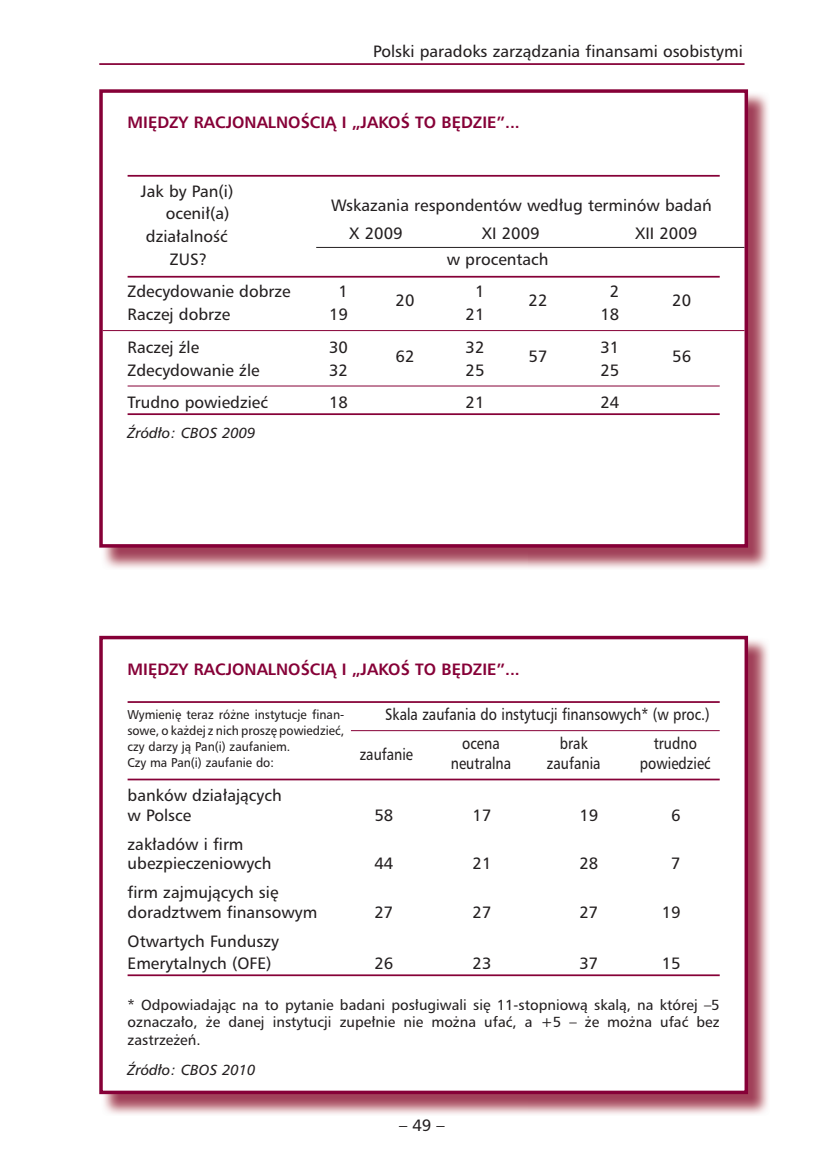
<style>
.page{position:relative;width:819px;height:1166px;background:#fff}
.page>*{position:absolute;margin:0;border:0;box-sizing:border-box;transform-origin:0 0}
.t1{font:15.75px/19.2px "Humnst 777 PL";color:#231f20}
.t2{font:15.75px "Humnst 777 PL";color:#231f20;scale:.85 1}
.t3{font:700 15.75px "Humnst 777 PL";color:#860037}
.t4{font:14px/17.5px "Humnst 777 PL";color:#231f20;text-align:justify}
.t5{font:italic 14px "Humnst 777 PL";color:#231f20}
.t6{font:12.25px/15.8px "Humnst 777 PL";color:#231f20;scale:.95 1}
</style>
<div class="page">
<hr style="left:99px;top:63px;width:645px;height:2px;background:#860037">
<img style="left:103px;top:91px;width:665px;height:477px">
<div style="left:101px;top:91px;width:645px;height:455px;background:#fff"></div>
<hr style="left:128px;top:175px;width:591px;height:2px;background:#860037">
<hr style="left:316px;top:247px;width:428px;height:1px;background:#231f20">
<hr style="left:128px;top:276px;width:591px;height:2px;background:#860037">
<hr style="left:103px;top:330px;width:641px;height:1px;background:#860037">
<hr style="left:128px;top:385px;width:591px;height:1px;background:#860037">
<hr style="left:128px;top:413px;width:591px;height:2px;background:#860037">
<div style="left:99px;top:89px;width:649px;height:459px;border:4px solid #860037"></div>
<img style="left:101px;top:638px;width:667px;height:476px">
<div style="left:101px;top:637px;width:645px;height:455px;background:#fff"></div>
<hr style="left:128px;top:701px;width:591px;height:2px;background:#860037">
<hr style="left:351px;top:730px;width:368px;height:1px;background:#860037">
<hr style="left:128px;top:778px;width:591px;height:2px;background:#860037">
<hr style="left:128px;top:974px;width:591px;height:2px;background:#860037">
<div style="left:99px;top:636px;width:649px;height:458px;border:4px solid #860037"></div>
<p class="t1" style="left:373px;top:43px;width:371px">Polski paradoks zarządzania finansami osobistymi</p>
<p class="t3" style="left:128px;top:116px;width:393px">MIĘDZY RACJONALNOŚCIĄ I „JAKOŚ TO BĘDZIE”...</p>
<p class="t1" style="left:141px;top:181px;width:94px;line-height:22.8px;text-align:right">Jak by Pan(i) ocenił(a)</p>
<p class="t1" style="left:331px;top:196px;width:382px">Wskazania respondentów według terminów badań</p>
<p class="t1" style="left:146px;top:228px;width:83px">działalność</p>
<p class="t1" style="left:349px;top:224px;width:55px">X 2009</p>
<p class="t1" style="left:482px;top:224px;width:59px">XI 2009</p>
<p class="t1" style="left:635px;top:224px;width:64px">XII 2009</p>
<p class="t1" style="left:170px;top:251px;width:39px">ZUS?</p>
<p class="t1" style="left:446px;top:251px;width:103px">w procentach</p>
<p class="t1" style="left:128px;top:283px;width:165px">Zdecydowanie dobrze</p>
<p class="t1" style="left:338px;top:283px;width:11px">1</p>
<p class="t1" style="left:610px;top:283px;width:11px">2</p>
<p class="t1" style="left:475px;top:283px;width:11px">1</p>
<p class="t1" style="left:395px;top:292px;width:20px">20</p>
<p class="t1" style="left:672px;top:292px;width:20px">20</p>
<p class="t1" style="left:528px;top:292px;width:20px">22</p>
<p class="t1" style="left:128px;top:306px;width:104px">Raczej dobrze</p>
<p class="t1" style="left:329px;top:306px;width:20px">19</p>
<p class="t1" style="left:465px;top:306px;width:20px">21</p>
<p class="t1" style="left:600px;top:306px;width:20px">18</p>
<p class="t1" style="left:128px;top:339px;width:73px">Raczej źle</p>
<p class="t1" style="left:329px;top:339px;width:20px">30</p>
<p class="t1" style="left:465px;top:339px;width:20px">32</p>
<p class="t1" style="left:600px;top:339px;width:20px">31</p>
<p class="t1" style="left:395px;top:347px;width:20px">62</p>
<p class="t1" style="left:672px;top:347px;width:20px">56</p>
<p class="t1" style="left:528px;top:347px;width:20px">57</p>
<p class="t1" style="left:128px;top:361px;width:133px">Zdecydowanie źle</p>
<p class="t1" style="left:329px;top:361px;width:20px">32</p>
<p class="t1" style="left:465px;top:361px;width:20px">25</p>
<p class="t1" style="left:600px;top:361px;width:20px">25</p>
<p class="t1" style="left:128px;top:394px;width:142px">Trudno powiedzieć</p>
<p class="t1" style="left:329px;top:394px;width:20px">18</p>
<p class="t1" style="left:465px;top:394px;width:20px">21</p>
<p class="t1" style="left:600px;top:394px;width:20px">24</p>
<p class="t5" style="left:128px;top:427px;width:130px">Źródło: CBOS 2009</p>
<p class="t3" style="left:128px;top:662px;width:393px">MIĘDZY RACJONALNOŚCIĄ I „JAKOŚ TO BĘDZIE”...</p>
<p class="t2" style="left:385px;top:708px;width:383px">Skala zaufania do instytucji finansowych* (w proc.)</p>
<p class="t2" style="left:359px;top:747px;width:64px">zaufanie</p>
<p class="t6" style="left:127px;top:708px;width:230px">Wymienię teraz różne instytucje finan&shy;sowe, o każdej z nich proszę powiedzieć, czy darzy ją Pan(i) zaufaniem.<br>Czy ma Pan(i) zaufanie do:</p>
<p class="t2" style="left:462px;top:737px;width:46px">ocena</p>
<p class="t2" style="left:560px;top:737px;width:34px">brak</p>
<p class="t2" style="left:653px;top:737px;width:52px">trudno</p>
<p class="t2" style="left:451px;top:756px;width:72px">neutralna</p>
<p class="t2" style="left:547px;top:756px;width:65px">zaufania</p>
<p class="t2" style="left:640px;top:756px;width:85px">powiedzieć</p>
<p class="t1" style="left:128px;top:787px;width:156px">banków działających w Polsce</p>
<p class="t1" style="left:128px;top:836px;width:145px">zakładów i firm ubezpieczeniowych</p>
<p class="t1" style="left:128px;top:884px;width:191px">firm zajmujących się doradztwem finansowym</p>
<p class="t1" style="left:374px;top:806px;width:20px">58</p>
<p class="t1" style="left:472px;top:806px;width:20px">17</p>
<p class="t1" style="left:579px;top:806px;width:20px">19</p>
<p class="t1" style="left:671px;top:806px;width:11px">6</p>
<p class="t1" style="left:374px;top:855px;width:20px">44</p>
<p class="t1" style="left:472px;top:855px;width:20px">21</p>
<p class="t1" style="left:579px;top:855px;width:20px">28</p>
<p class="t1" style="left:671px;top:855px;width:11px">7</p>
<p class="t1" style="left:374px;top:903px;width:20px">27</p>
<p class="t1" style="left:472px;top:903px;width:20px">27</p>
<p class="t1" style="left:579px;top:903px;width:20px">27</p>
<p class="t1" style="left:661px;top:903px;width:20px">19</p>
<p class="t1" style="left:128px;top:931px;width:153px;line-height:22.8px">Otwartych Funduszy<br>Emerytalnych (OFE)</p>
<p class="t1" style="left:374px;top:955px;width:20px">26</p>
<p class="t1" style="left:472px;top:955px;width:20px">23</p>
<p class="t1" style="left:579px;top:955px;width:20px">37</p>
<p class="t1" style="left:661px;top:955px;width:20px">15</p>
<p class="t4" style="left:128px;top:997px;width:593px">* Odpowiadając na to pytanie badani posługiwali się 11-stopniową skalą, na której –5 oznaczało, że danej instytucji zupełnie nie można ufać, a +5 – że można ufać bez zastrzeżeń.</p>
<p class="t5" style="left:128px;top:1063px;width:130px">Źródło: CBOS 2010</p>
<p class="t1" style="left:399px;top:1116px;width:47px">– 49 –</p>
</div>
